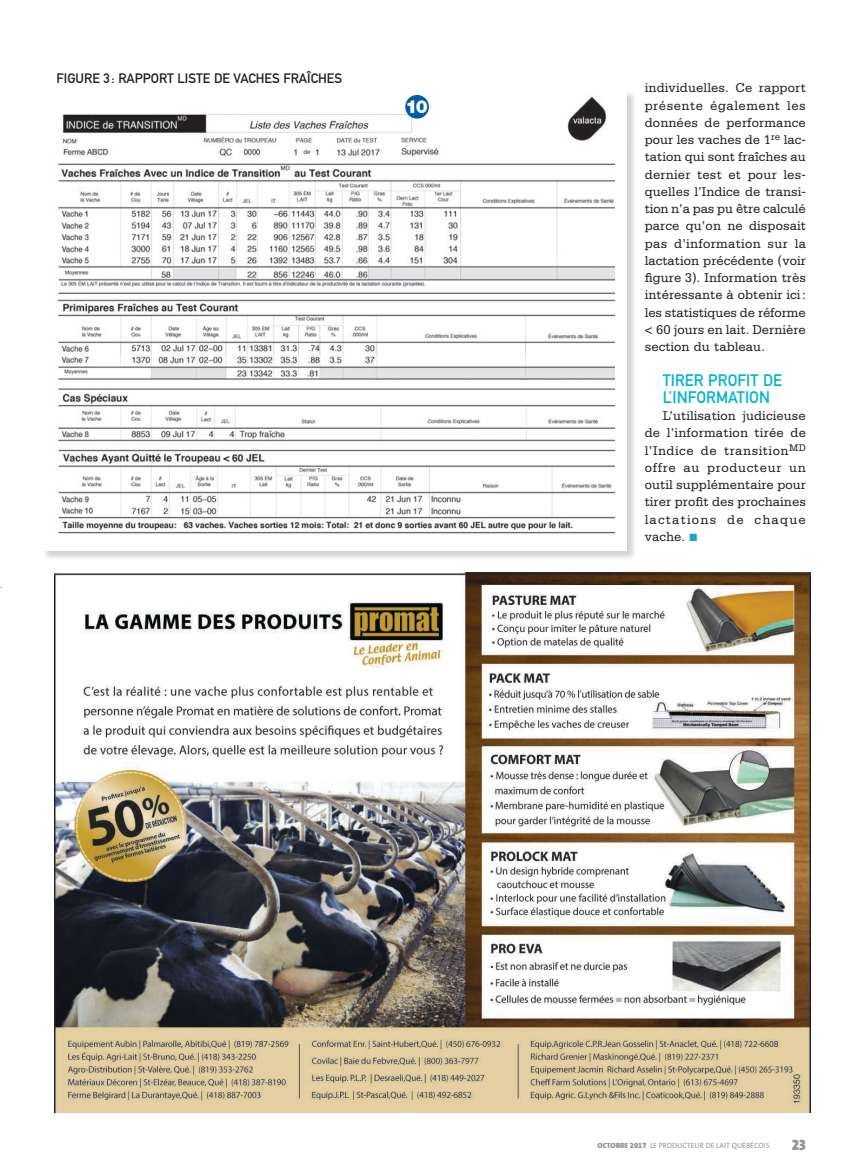
<style>
.page{position:relative;width:866px;height:1176px;background:#fff}
.page>*{position:absolute;margin:0;border:0;box-sizing:border-box;transform-origin:0 0}
.t1{font:900 18px "Helvetica Neue";color:#fff}
.t2{font:16.5px/17.2px "DIN Mittelschrift";letter-spacing:.005em;color:#00b4cd}
.t3{font:15px "The Mix Black Caps";color:#939598}
.t4{font:13.5px/17.2px "Serifa";letter-spacing:.005em;color:#231f20;text-align:justify}
.t5{font:13.5px "DIN Mittelschrift";color:#231f20}
.t6{font:7.5px "The Sans";color:#939598}
.s1{color:#1ea3cc}
.s2{font-weight:900}
.s3{font-family:"The Sans Black Expert"}
</style>
<div class="page">
<img style="left:45px;top:93px;width:589px;height:465px">
<img style="left:45px;top:93px;width:581px;height:457px">
<img style="left:54px;top:573px;width:756px;height:540px">
<div style="left:405px;top:95px;width:24px;height:24px;background:#015ca3;border-radius:50%"></div>
<div style="left:615px;top:147px;width:11px;height:399px;background:#fff"></div>
<p class="t5" style="left:57px;top:74px;width:287px">FIGURE 3 : RAPPORT LISTE DE VACHES FRAÎCHES</p>
<p class="t1" style="left:405px;top:100px;width:24px">10</p>
<p class="t4" style="left:644px;top:81px;width:163px">individuelles. Ce rapport présente également les données de performance pour les vaches de 1<sup>re</sup> lac&shy;tation qui sont fraîches au dernier test et pour les&shy;quelles l’Indice de transi&shy;tion n’a pas pu être calculé parce qu’on ne disposait pas d’information sur la lactation précédente (voir figure 3). Information très intéressante à obtenir ici : les statistiques de réforme &lt; 60 jours en lait. Dernière section du tableau.</p>
<p class="t2" style="left:662px;top:373px;width:121px">TIRER PROFIT DE<br>L’INFORMATION</p>
<p class="t4" style="left:644px;top:408px;width:163px;text-indent:18px">L’utilisation judicieuse de l’information tirée de l’Indice de transition<sup>MD </sup>offre au producteur un outil supplémentaire pour tirer profit des prochaines lactations de chaque vache. <span class="s1">■</span></p>
<p class="t6" style="left:597px;top:1143px;width:173px"><span class="s2">OCTOBRE</span> <span class="s3">2017</span> LE PRODUCTEUR DE LAIT QUÉBÉCOIS</p>
<p class="t3" style="left:791px;top:1140px;width:16px">23</p>
</div>
